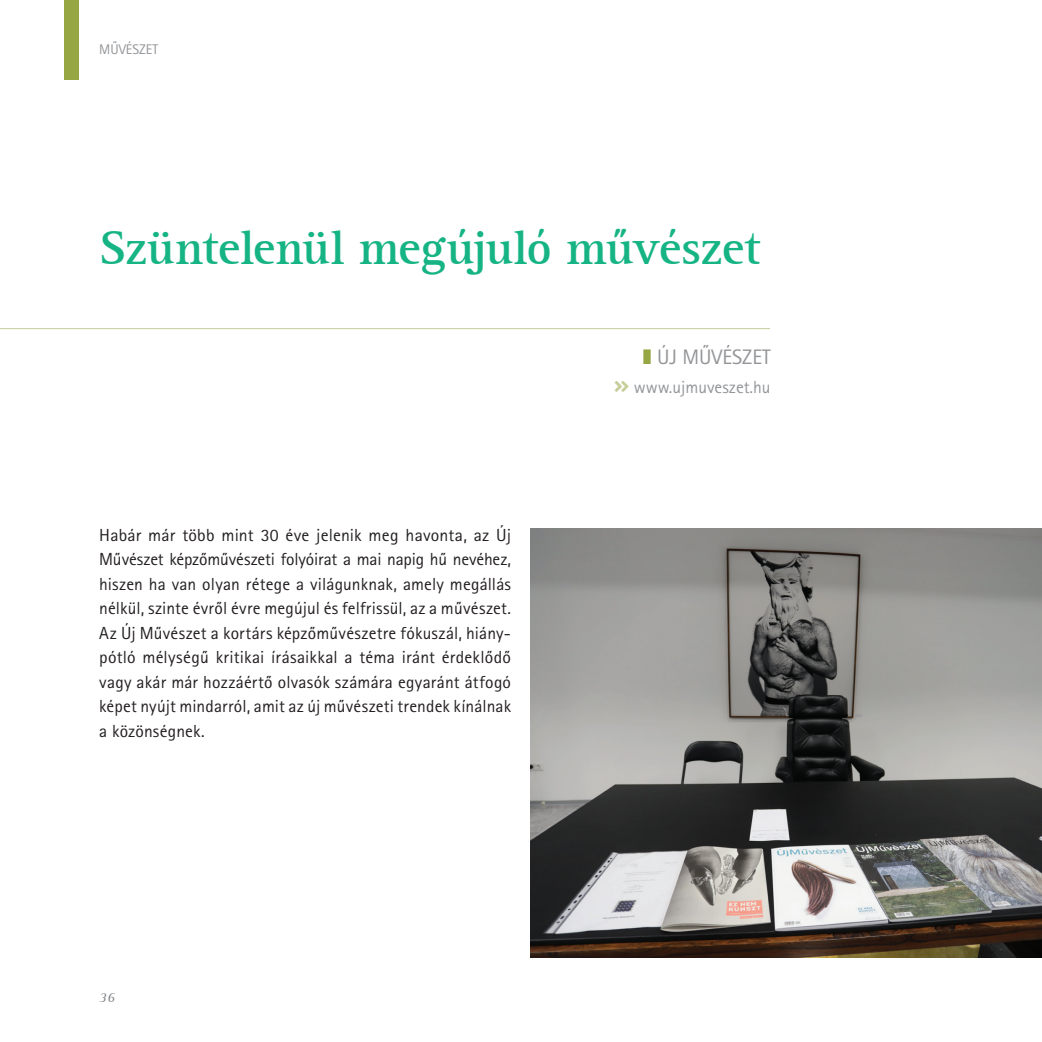
<style>
.page{position:relative;width:1042px;height:1042px;background:#fff}
.page>*{position:absolute;margin:0;border:0;box-sizing:border-box;transform-origin:0 0}
.t1{font:49px "Rotis Serif CE Bold 65 A";letter-spacing:-.01em;color:#16b484}
.t2{font:21px "Rotis Sans Serif Pro";color:#939598}
.t3{font:17.5px/24.5px "Rotis Sans Serif Pro";letter-spacing:.01em;color:#231f20;text-align:justify}
.t4{font:17.5px "Rotis Sans Serif Pro";color:#939598}
.t5{font:14px "Rotis Sans Serif Pro";color:#939598}
.t6{font:14px "Rotis Serif CE Italic 56 A";color:#808285}
.s1{color:#96a642}
.s2{color:#c6cd98}
</style>
<div class="page">
<div style="left:64px;top:0;width:15px;height:79px;background:#96a642"></div>
<img style="left:531px;top:528px;width:511px;height:429px">
<hr style="left:0;top:328px;width:770px;height:1px;background:#c6cd98">
<p class="t5" style="left:99px;top:41px;width:60px">MŰVÉSZET</p>
<h1 class="t1" style="left:99px;top:219px;width:662px">Szüntelenül megújuló művészet</h1>
<p class="t3" style="left:99px;top:522px;width:413px">Habár már több mint 30 éve jelenik meg havonta, az Új Művészet képzőművészeti folyóirat a mai napig hű nevéhez, hiszen ha van olyan rétege a világunknak, amely megállás nélkül, szinte évről évre megújul és felfrissül, az a művészet.<br>Az Új Művészet a kortárs képzőművészetre fókuszál, hiány&shy;pótló mélységű kritikai írásaikkal a téma iránt érdeklődő vagy akár már hozzáértő olvasók számára egyaránt átfogó képet nyújt mindarról, amit az új művészeti trendek kínálnak a közönségnek.</p>
<p class="t6" style="left:99px;top:989px;width:17px">36</p>
<p class="t2" style="left:643px;top:344px;width:129px"><span class="s1">❚</span> ÚJ MŰVÉSZET</p>
<p class="t4" style="left:614px;top:377px;width:158px"><span class="s2">■●□◆●▼</span> www.ujmuveszet.hu</p>
</div>
